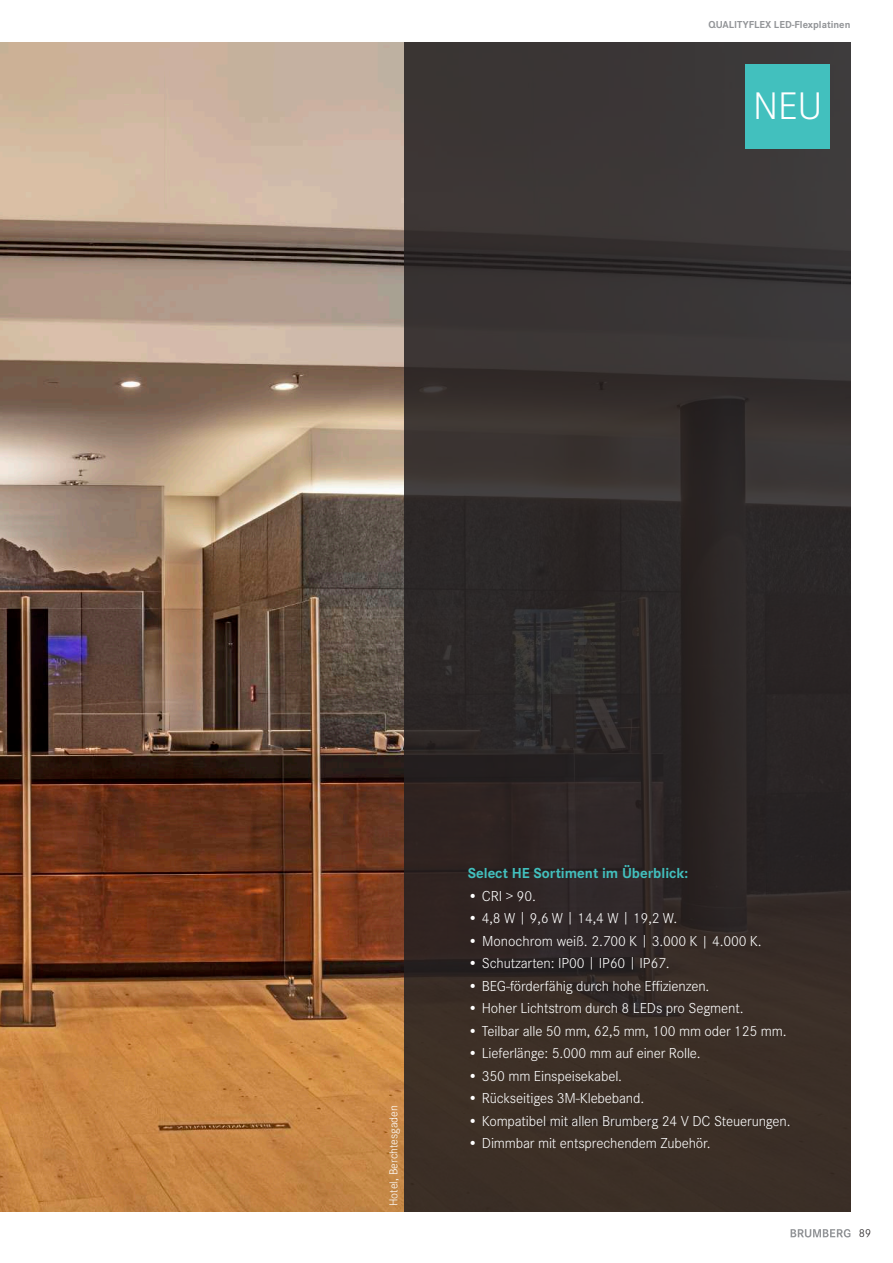
<style>
.page{position:relative;width:893px;height:1263px;background:#fff}
.page>*{position:absolute;margin:0;border:0;box-sizing:border-box;transform-origin:0 0}
.t1{font:300 39.9px "Corporate S";color:#fff}
.t2{font:300 15px "Corporate S";letter-spacing:-.01em;color:#fff}
.t3{font:700 15px "Corporate S";color:#42c0be}
.t4{font:300 12px "Corporate S";color:#fff}
.t5{font:300 12px "Corporate S";color:#231f20}
.t6{font:700 10.5px "Corporate S";color:#939598}
</style>
<div class="page">
<svg style="left:791px;top:1229px;width:59px;height:8px"></svg>
<img style="left:0;top:43px;width:404px;height:1169px">
<svg style="left:404px;top:43px;width:446px;height:1169px;background:#342d2b"></svg>
<div style="left:745px;top:64px;width:85px;height:85px;background:#42c0be"></div>
<p class="t6" style="left:708px;top:17px;width:144px">QUALITYFLEX LED-Flexplatinen</p>
<h1 class="t1" style="left:753px;top:78px;width:70px">NEU</h1>
<p class="t4" style="left:385px;top:1206px;width:102px;rotate:-90deg">Hotel, Berchtesgaden</p>
<p class="t3" style="left:468px;top:861px;width:222px">Select HE Sortiment im Überblick:</p>
<p class="t2" style="left:468px;top:885px;width:70px">• CRI &gt; 90.</p>
<p class="t2" style="left:468px;top:908px;width:211px">• 4,8 W | 9,6 W | 14,4 W | 19,2 W.</p>
<p class="t2" style="left:468px;top:930px;width:295px">• Monochrom weiß. 2.700 K | 3.000 K | 4.000 K.</p>
<p class="t2" style="left:468px;top:953px;width:203px">• Schutzarten: IP00 | IP60 | IP67.</p>
<p class="t2" style="left:468px;top:975px;width:243px">• BEG-förderfähig durch hohe Effizienzen.</p>
<p class="t2" style="left:468px;top:998px;width:277px">• Hoher Lichtstrom durch 8 LEDs pro Segment.</p>
<p class="t2" style="left:468px;top:1020px;width:320px">• Teilbar alle 50 mm, 62,5 mm, 100 mm oder 125 mm.</p>
<p class="t2" style="left:468px;top:1043px;width:235px">• Lieferlänge: 5.000 mm auf einer Rolle.</p>
<p class="t2" style="left:468px;top:1065px;width:156px">• 350 mm Einspeisekabel.</p>
<p class="t2" style="left:468px;top:1088px;width:178px">• Rückseitiges 3M-Klebeband.</p>
<p class="t2" style="left:468px;top:1110px;width:324px">• Kompatibel mit allen Brumberg 24 V DC Steuerungen.</p>
<p class="t2" style="left:468px;top:1133px;width:244px">• Dimmbar mit entsprechendem Zubehör.</p>
<p class="t2" style="left:652px;top:975px;width:13px">f</p>
<p class="t5" style="left:859px;top:1224px;width:14px">89</p>
</div>
